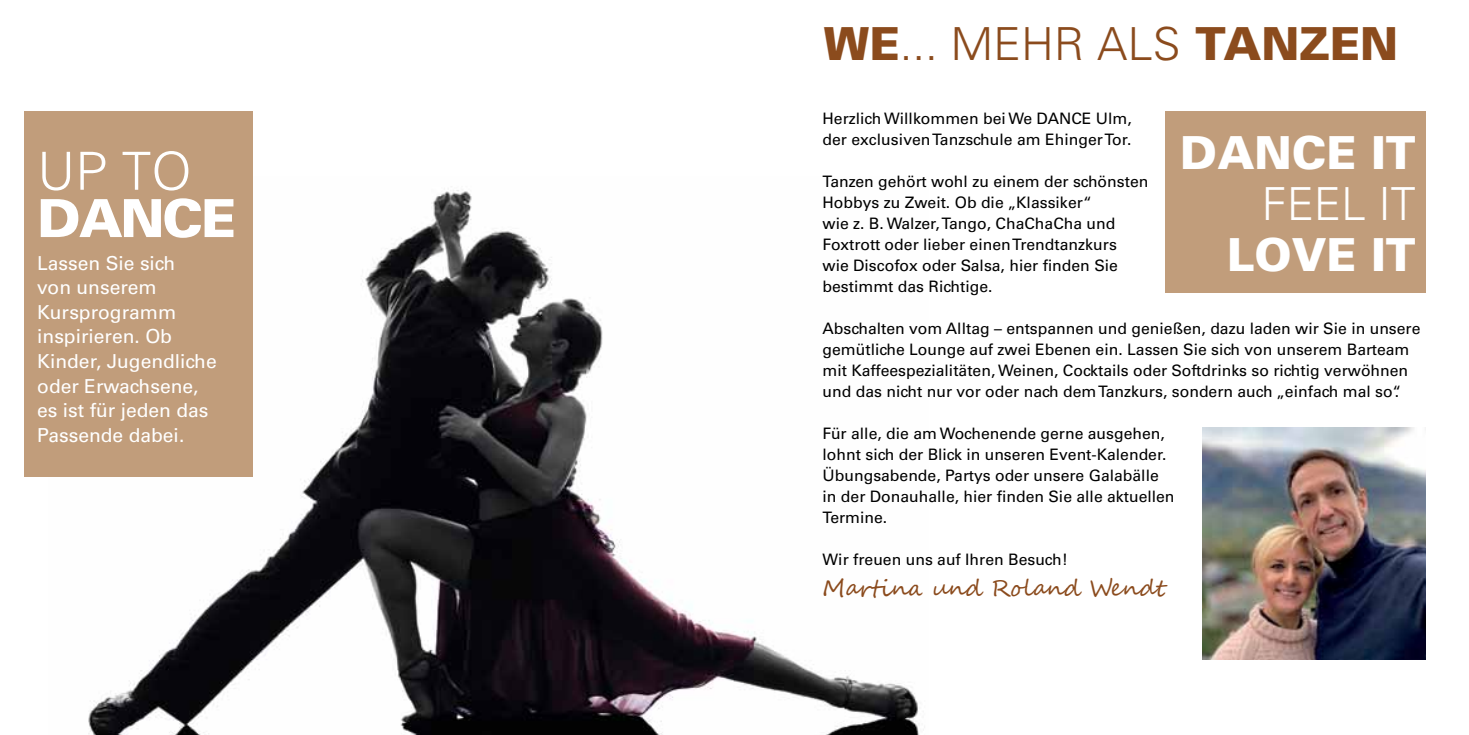
<style>
.page{position:relative;width:1469px;height:735px;background:#fff}
.page>*{position:absolute;margin:0;border:0;box-sizing:border-box;transform-origin:0 0}
.t1{font:900 52.5px "Univers";letter-spacing:-.04em;color:#fff}
.t2{font:300 52.5px "Univers";color:#fff}
.t3{font:300 45.5px "Univers";color:#8b4b1d}
.t4{font:900 45.5px "Univers";color:#fff}
.t5{font:300 45.5px "Univers";color:#fff}
.t6{font:22.75px "Segoe Script";color:#8b4b1d}
.t7{font:19.25px/24.5px "Univers";color:#fff}
.t8{font:15.75px/21px "Univers";color:#000}
.s1{font-weight:900}
</style>
<div class="page">
<img style="left:88px;top:190px;width:831px;height:544px">
<img style="left:1202px;top:427px;width:223px;height:232px">
<div style="left:1165px;top:112px;width:260px;height:181px;background:#c19d7b"></div>
<div style="left:25px;top:112px;width:228px;height:365px;background:#c19d7b"></div>
<h1 class="t2" style="left:37px;top:139px;width:156px">UP TO</h1>
<h1 class="t1" style="left:37px;top:186px;width:200px">DANCE</h1>
<p class="t7" style="left:37px;top:251px;width:181px">Lassen Sie sich<br>von unserem<br>Kursprogramm inspirieren. Ob<br>Kinder, Jugendliche oder Erwachsene, es ist für jeden das<br>Passende dabei.</p>
<h2 class="t3" style="left:823px;top:16px;width:575px"><span class="s1">WE</span>... ME HR ALS <span class="s1">TANZEN</span></h2>
<p class="t8" style="left:822px;top:107px;width:311px">Herzlich Willkommen bei We dance U lm, der exclusiven Tanzschule am Ehinger Tor.</p>
<p class="t8" style="left:822px;top:170px;width:327px">Tanzen gehört wohl zu einem der schönsten Hobbys zu Zweit. Ob die „Klassiker“<br>wie z. B. Walzer, Tango, ChaChaCha und Foxtrott oder lieber einen Trendtanzkurs<br>wie Discofox oder Salsa, hier finden Sie bestimmt das Richtige.</p>
<p class="t8" style="left:822px;top:317px;width:599px">Abschalten vom Alltag – entspannen und genießen, dazu laden wir Sie in unsere gemütliche Lounge auf zwei Ebenen ein. Lassen Sie sich von unserem Barteam mit Kaffeespezialitäten, Weinen, Cocktails oder Softdrinks so richtig verwöhnen und das nicht nur vor oder nach dem Tanzkurs, sondern auch „einfach mal so“.</p>
<p class="t8" style="left:822px;top:422px;width:353px">Für alle, die am Wochenende gerne ausgehen, lohnt sich der Blick in unseren Event-Kalender.<br>Übungsabende, Partys oder unsere Galabälle in der Donauhalle, hier finden Sie alle aktuellen Termine.</p>
<p class="t8" style="left:822px;top:548px;width:247px">Wir freuen uns auf Ihren Besuch!</p>
<h3 class="t6" style="left:822px;top:569px;width:345px">Martina und Roland Wendt</h3>
<h2 class="t4" style="left:1180px;top:125px;width:237px">DANCE IT</h2>
<h2 class="t5" style="left:1261px;top:176px;width:155px">FEEL IT</h2>
<h2 class="t4" style="left:1227px;top:226px;width:190px">LOVE IT</h2>
</div>
